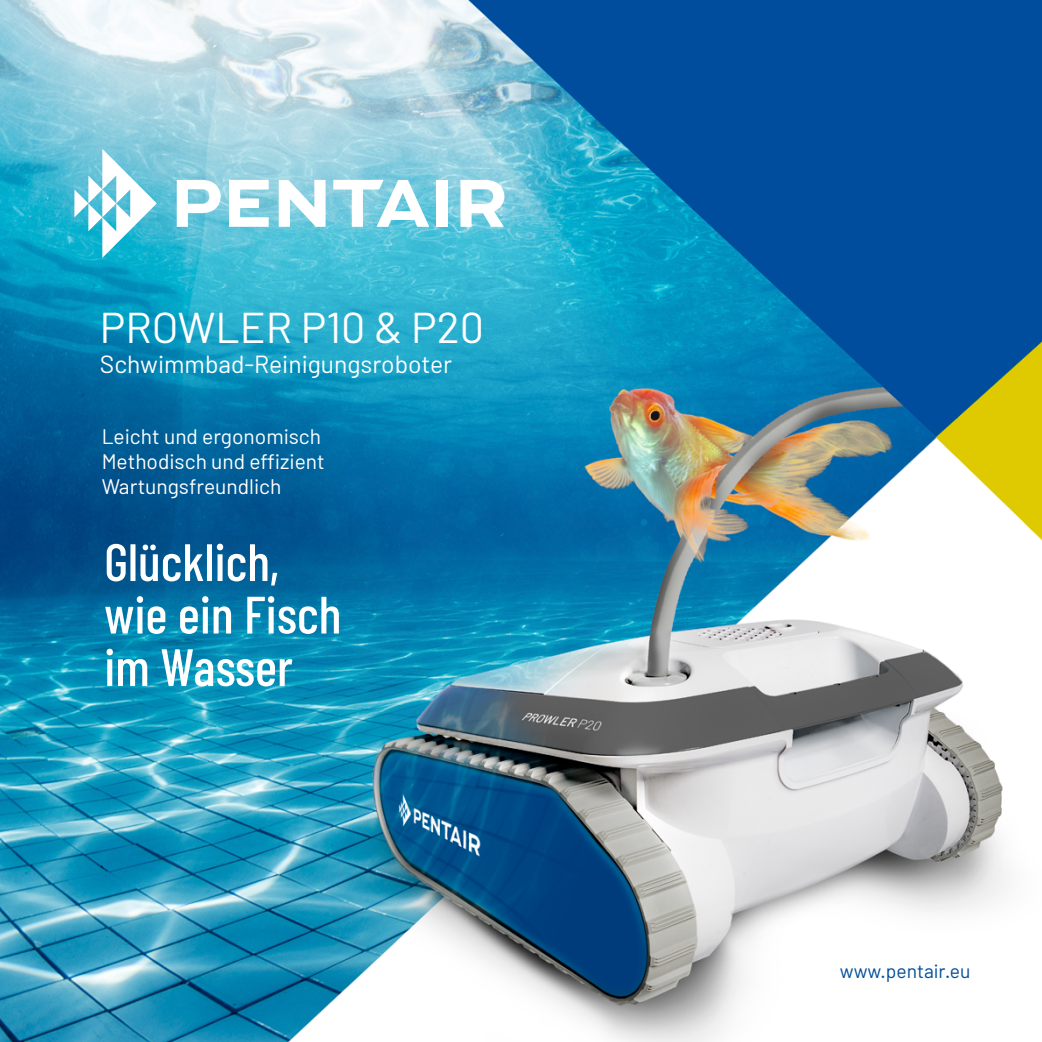
<style>
.page{position:relative;width:1042px;height:1042px;background:#fff}
.page>*{position:absolute;margin:0;border:0;box-sizing:border-box;transform-origin:0 0}
.t1{font:500 52.5px/52.5px "Barlow Condensed";color:#fff}
.t2{font:43.05px "Barlow";color:#fff}
.t3{font:24.68px "Barlow";color:#fff}
.t4{font:21px/25.2px "Barlow";color:#fff}
.t5{font:19.25px "Barlow";color:#004f9a}
</style>
<div class="page">
<img style="left:0;top:0;width:1042px;height:1042px">
<svg style="left:74px;top:149px;width:83px;height:109px"></svg>
<svg style="left:177px;top:180px;width:44px;height:47px"></svg>
<svg style="left:229px;top:180px;width:40px;height:47px"></svg>
<svg style="left:279px;top:180px;width:46px;height:47px"></svg>
<svg style="left:333px;top:180px;width:96px;height:47px"></svg>
<div style="left:437px;top:180px;width:11px;height:47px;background:#fff"></div>
<svg style="left:460px;top:180px;width:44px;height:47px"></svg>
<h2 class="t2" style="left:100px;top:301px;width:386px">PROWLER P10 &amp; P20</h2>
<p class="t3" style="left:100px;top:349px;width:354px">Schwimmbad-Reinigungsroboter</p>
<p class="t4" style="left:102px;top:423px;width:225px">Leicht und ergonomisch<br>Methodisch und effizient<br>Wartungsfreundlich</p>
<h1 class="t1" style="left:104px;top:534px;width:239px">Glücklich, wie ein Fisch im Wasser</h1>
<p class="t5" style="left:840px;top:959px;width:132px">www.pentair.eu</p>
</div>
